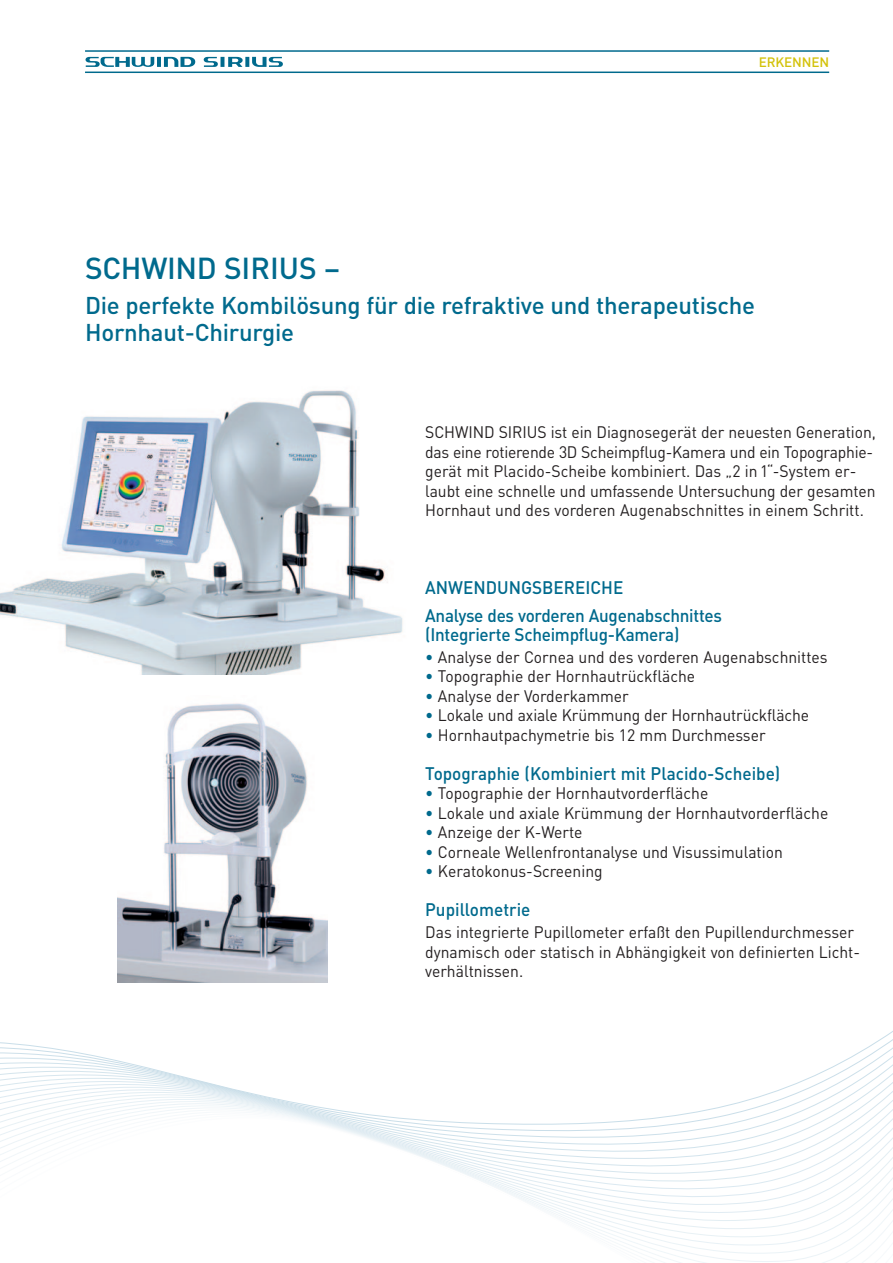
<style>
.page{position:relative;width:893px;height:1263px;background:#fff}
.page>*{position:absolute;margin:0;border:0;box-sizing:border-box;transform-origin:0 0}
.t1{font:500 30px "DIN Schwind";letter-spacing:-.01em;color:#006a8d}
.t2{font:500 24px/27px "DIN Schwind";letter-spacing:-.01em;color:#006a8d}
.t3{font:500 18px/28px "DIN Schwind";color:#006a8d;scale:.95 1}
.t4{font:16.5px/19.5px "DIN Schwind";color:#231f20;scale:.95 1}
.t5{font:500 13.5px "DIN Schwind";letter-spacing:-.01em;color:#d3c20a}
.s1{color:#006a8d}
</style>
<div class="page">
<hr style="left:85px;top:50px;width:744px;height:2px;background:#006a8d">
<hr style="left:85px;top:72px;width:744px;height:1px;background:#006a8d">
<svg style="left:0;top:1031px;width:893px;height:232px"></svg>
<svg style="left:86px;top:57px;width:68px;height:10px"></svg>
<hr style="left:157px;top:57px;width:4px;height:10px;background:#006a8d">
<svg style="left:164px;top:57px;width:31px;height:10px"></svg>
<svg style="left:204px;top:57px;width:39px;height:10px"></svg>
<svg style="left:245px;top:57px;width:4px;height:10px"></svg>
<svg style="left:252px;top:57px;width:31px;height:10px"></svg>
<img style="left:118px;top:703px;width:209px;height:279px">
<img style="left:0;top:390px;width:403px;height:285px">
<p class="t5" style="left:759px;top:57px;width:72px">ERKENNEN</p>
<h1 class="t1" style="left:85px;top:257px;width:257px">SCHWIND SIRIUS –</h1>
<h2 class="t2" style="left:85px;top:295px;width:672px">Die perfekte Kombilösung für die refraktive und therapeutische<br>Hornhaut-Chirurgie</h2>
<p class="t4" style="left:425px;top:424px;width:476px">SCHWIND SIRIUS ist ein Diagnosegerät der neuesten Generation, das eine rotierende 3D Scheimpflug-Kamera und ein Topographie&shy;gerät mit Placido-Scheibe kombiniert. Das „2 in 1“-System er&shy;laubt eine schnelle und umfassende Untersuchung der gesamten Hornhaut und des vorderen Augenabschnittes in einem Schritt.</p>
<p class="t3" style="left:425px;top:575px;width:314px">ANWENDUNGSBEREICHE<br>Analyse des vorderen Augenabschnittes</p>
<p class="t3" style="left:425px;top:623px;width:269px">(Integrierte Scheimpflug-Kamera)</p>
<p class="t4" style="left:425px;top:649px;width:425px"><span class="s1">•</span> Analyse der Cornea und des vorderen Augenabschnittes</p>
<p class="t4" style="left:425px;top:669px;width:286px"><span class="s1">•</span> Topographie der Hornhautrückfläche</p>
<p class="t4" style="left:425px;top:688px;width:216px"><span class="s1">•</span> Analyse der Vorderkammer</p>
<p class="t4" style="left:425px;top:708px;width:406px"><span class="s1">•</span> Lokale und axiale Krümmung der Hornhautrückfläche</p>
<p class="t4" style="left:425px;top:727px;width:360px"><span class="s1">•</span> Hornhautpachymetrie bis 12 mm Durchmesser</p>
<p class="t3" style="left:425px;top:761px;width:375px">Topographie (Kombiniert mit Placido-Scheibe)</p>
<p class="t4" style="left:425px;top:786px;width:299px"><span class="s1">•</span> Topographie der Hornhautvorderfläche</p>
<p class="t4" style="left:425px;top:805px;width:426px"><span class="s1">•</span> Lokale und axiale Krümmung der Hornhautvorderfläche</p>
<p class="t4" style="left:425px;top:825px;width:167px"><span class="s1">•</span> Anzeige der K-Werte</p>
<p class="t4" style="left:425px;top:844px;width:378px"><span class="s1">•</span> Corneale Wellenfrontanalyse und Visussimulation</p>
<p class="t4" style="left:425px;top:864px;width:188px"><span class="s1">•</span> Keratokonus-Screening</p>
<p class="t3" style="left:425px;top:898px;width:112px">Pupillometrie</p>
<p class="t4" style="left:425px;top:924px;width:459px">Das integrierte Pupillometer erfaßt den Pupillendurchmesser dynamisch oder statisch in Abhängigkeit von definierten Licht&shy;verhältnissen.</p>
</div>
